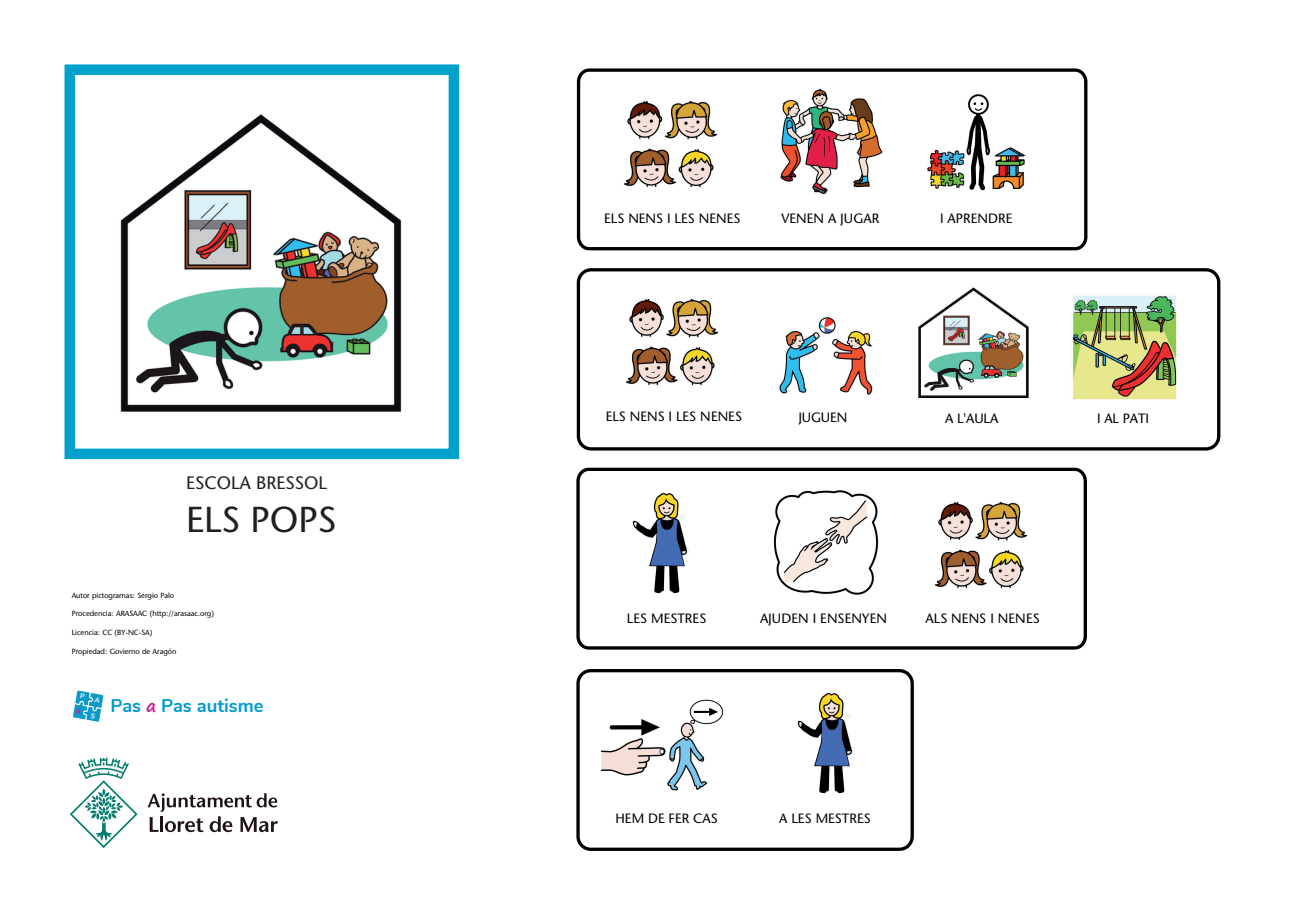
<style>
.page{position:relative;width:1289px;height:919px;background:#fff}
.page>*{position:absolute;margin:0;border:0;box-sizing:border-box;transform-origin:0 0}
.t1{font:500 36px "Stone Sans Std";color:#231f20}
.t2{font:700 18.3px "Nunito";color:#009bcf}
.t3{font:500 18px "Stone Sans Std";color:#231f20}
.t4{font:500 13.5px "Stone Sans Std";color:#000}
.t5{font:500 7.5px "Stone Sans Std";letter-spacing:-.005em;color:#000}
.s1{font-family:"Segoe Print";font-size:17.1px;color:#ce208f}
</style>
<div class="page">
<img style="left:120px;top:114px;width:282px;height:298px">
<img style="left:773px;top:490px;width:106px;height:105px">
<img style="left:779px;top:316px;width:94px;height:79px">
<img style="left:1071px;top:295px;width:105px;height:105px">
<img style="left:780px;top:88px;width:103px;height:106px">
<img style="left:927px;top:94px;width:99px;height:97px">
<img style="left:918px;top:287px;width:111px;height:111px">
<img style="left:623px;top:100px;width:95px;height:88px">
<img style="left:934px;top:501px;width:94px;height:88px">
<img style="left:625px;top:298px;width:94px;height:88px">
<img style="left:600px;top:699px;width:124px;height:92px">
<img style="left:632px;top:493px;width:57px;height:101px">
<img style="left:797px;top:693px;width:57px;height:101px">
<div style="left:576px;top:669px;width:337px;height:181px;border:3px solid #000;border-radius:13px"></div>
<div style="left:576px;top:268px;width:644px;height:182px;border:3px solid #000;border-radius:13px"></div>
<div style="left:577px;top:68px;width:510px;height:182px;border:3px solid #000;border-radius:11px"></div>
<svg style="left:148px;top:793px;width:130px;height:39px"></svg>
<svg style="left:70px;top:757px;width:68px;height:91px"></svg>
<div style="left:64px;top:64px;width:395px;height:395px;border:10px solid #00a2cb"></div>
<div style="left:576px;top:467px;width:510px;height:182px;border:3px solid #000;border-radius:11px"></div>
<svg style="left:72px;top:690px;width:32px;height:32px"></svg>
<h3 class="t3" style="left:186px;top:472px;width:142px">ESCOLA BRESSOL</h3>
<h1 class="t1" style="left:186px;top:498px;width:152px">ELS POPS</h1>
<p class="t5" style="left:72px;top:590px;width:104px">Autor pictogramas: Sergio Palo</p>
<p class="t5" style="left:72px;top:609px;width:144px">Procedencia: ARASAAC (http://arasaac.org)</p>
<p class="t5" style="left:72px;top:628px;width:82px">Licencia: CC (BY-NC-SA)</p>
<p class="t5" style="left:72px;top:647px;width:106px">Propiedad: Govierno de Aragón</p>
<h2 class="t2" style="left:110px;top:691px;width:154px">Pas <span class="s1">a</span> Pas autisme</h2>
<p class="t4" style="left:604px;top:210px;width:138px">ELS NENS I LES NENES</p>
<p class="t4" style="left:781px;top:210px;width:99px">VENEN A JUGAR</p>
<p class="t4" style="left:940px;top:210px;width:74px">I APRENDRE</p>
<p class="t4" style="left:605px;top:408px;width:138px">ELS NENS I LES NENES</p>
<p class="t4" style="left:798px;top:409px;width:50px">JUGUEN</p>
<p class="t4" style="left:945px;top:410px;width:55px">A L'AULA</p>
<p class="t4" style="left:1097px;top:410px;width:54px">I AL PATI</p>
<p class="t4" style="left:627px;top:610px;width:81px">LES MESTRES</p>
<p class="t4" style="left:760px;top:610px;width:128px">AJUDEN I ENSENYEN</p>
<p class="t4" style="left:925px;top:610px;width:116px">ALS NENS I NENES</p>
<p class="t4" style="left:615px;top:810px;width:104px">HEM DE FER CAS</p>
<p class="t4" style="left:779px;top:810px;width:93px">A LES MESTRES</p>
</div>
